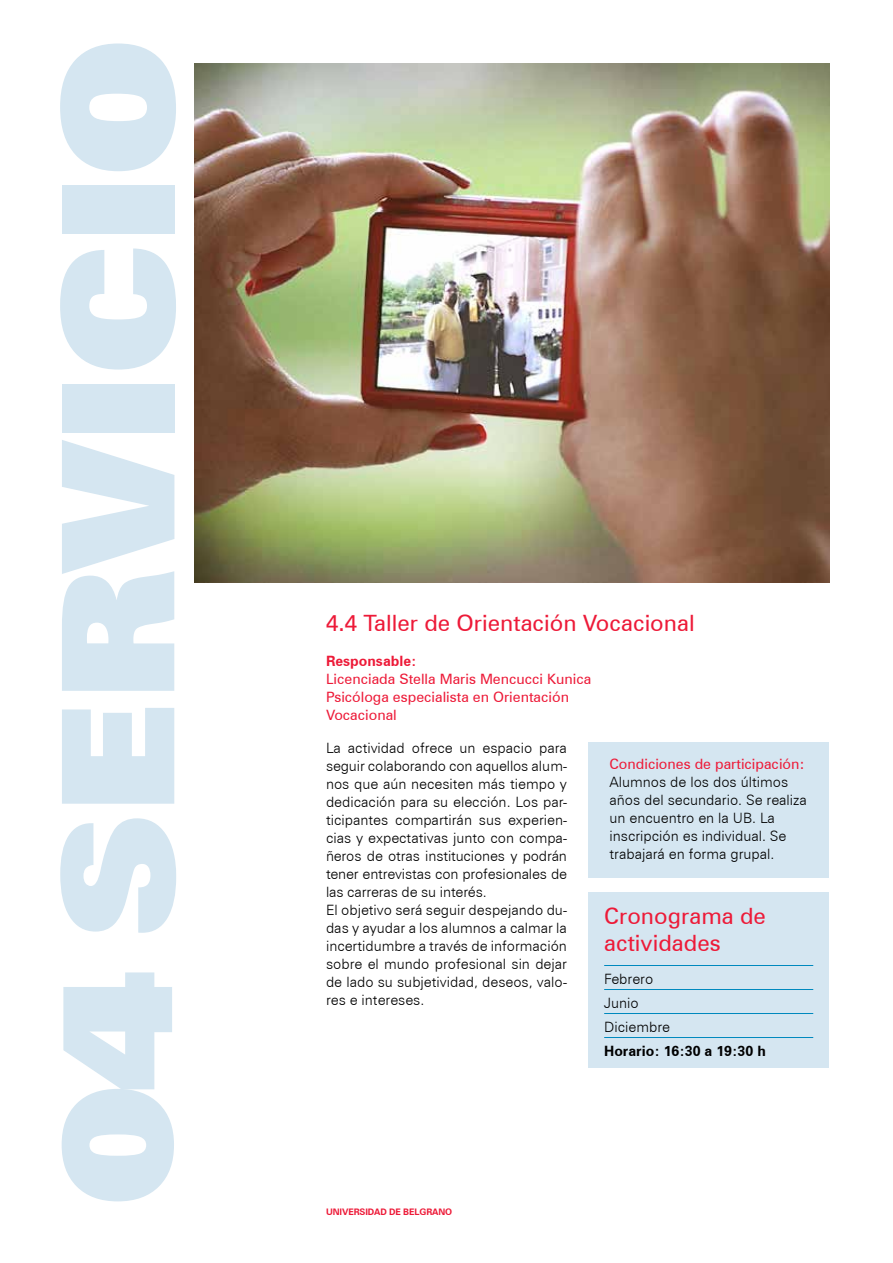
<style>
.page{position:relative;width:893px;height:1263px;background:#fff}
.page>*{position:absolute;margin:0;border:0;box-sizing:border-box;transform-origin:0 0}
.t1{font:900 156px "Zurich BT";letter-spacing:-.025em;color:#d5e6f1;scale:1.12 1}
.t2{font:22.5px/27px "Zurich BT";color:#ed1a38}
.t3{font:300 14.25px/18px "Zurich BT";color:#000}
.t4{font:14.25px/18px "Zurich BT";color:#ed1a38}
.t5{font:700 14.25px "Zurich BT";color:#000}
.t6{font:700 14.25px "Zurich BT";color:#ed1a38}
.t7{font:700 9px "Zurich BT";letter-spacing:-.01em;color:#ed1a38}
</style>
<div class="page">
<img style="left:195px;top:64px;width:634px;height:519px">
<div style="left:588px;top:742px;width:241px;height:136px;background:#d5e6f1"></div>
<div style="left:588px;top:892px;width:241px;height:175px;background:#d5e6f1"></div>
<hr style="left:604px;top:965px;width:209px;height:1px;background:#0089be">
<hr style="left:604px;top:989px;width:209px;height:1px;background:#0089be">
<hr style="left:604px;top:1013px;width:209px;height:1px;background:#0089be">
<hr style="left:604px;top:1037px;width:209px;height:1px;background:#0089be">
<h1 class="t1" style="left:24px;top:1206px;width:1045px;rotate:-90deg">04 SERVICIO</h1>
<h2 class="t2" style="left:326px;top:609px;width:370px">4.4 Taller de Orientación Vocacional</h2>
<p class="t6" style="left:326px;top:652px;width:92px">Responsable:</p>
<p class="t4" style="left:326px;top:669px;width:267px">Licenciada Stella Maris Mencucci Kunica<br>Psicóloga especialista en Orientación<br>Vocacional</p>
<p class="t3" style="left:326px;top:739px;width:242px">La actividad ofrece un espacio para seguir colaborando con aquellos alum&shy;nos que aún necesiten más tiempo y dedicación para su elección. Los par&shy;ticipantes compartirán sus experien&shy;cias y expectativas junto con compa&shy;ñeros de otras instituciones y podrán tener entrevistas con profesionales de las carreras de su interés.<br>El objetivo será seguir despejando du&shy;das y ayudar a los alumnos a calmar la incertidumbre a través de información sobre el mundo profesional sin dejar de lado su subjetividad, deseos, valo&shy;res e intereses.</p>
<p class="t4" style="left:609px;top:755px;width:197px">Condiciones de participación:</p>
<p class="t3" style="left:609px;top:773px;width:199px">Alumnos de los dos últimos años del secundario. Se realiza un encuentro en la UB. La inscripción es individual. Se trabajará en forma grupal.</p>
<h2 class="t2" style="left:604px;top:902px;width:163px">Cronograma de actividades</h2>
<p class="t3" style="left:604px;top:967px;width:67px;line-height:24px">Febrero<br>Junio<br>Diciembre</p>
<p class="t5" style="left:604px;top:1042px;width:163px">Horario: 16:30 a 19:30 h</p>
<p class="t7" style="left:326px;top:1206px;width:128px">UNIVERSIDAD DE BELGRANO</p>
</div>
